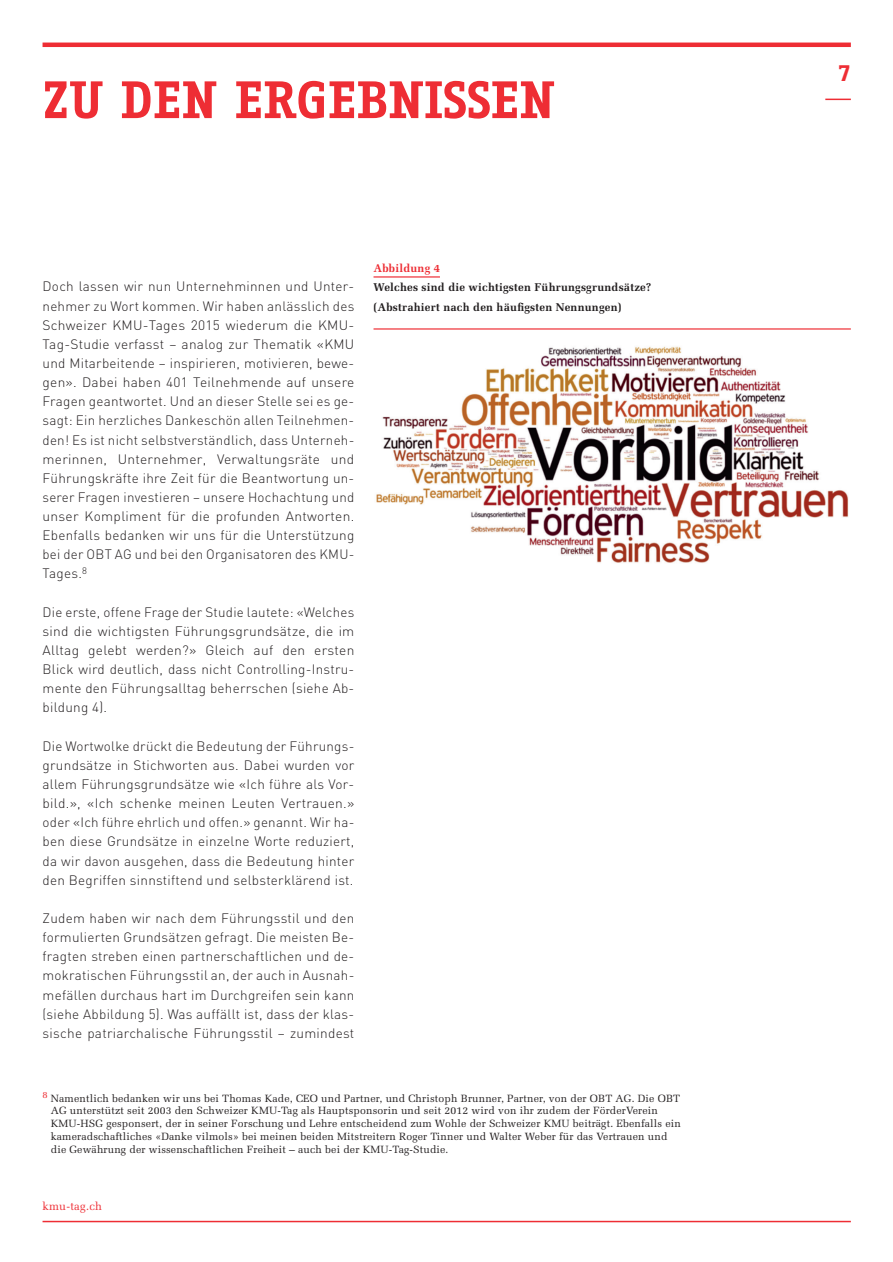
<style>
.page{position:relative;width:893px;height:1262px;background:#fff}
.page>*{position:absolute;margin:0;border:0;box-sizing:border-box;transform-origin:0 0}
.t1{font:700 51px "Fago Office Serif CE";letter-spacing:.01em;color:#ee2d34}
.t2{font:700 22.5px "Fago Office Serif CE";color:#ee2d34}
.t3{font:300 13.5px/19.2px "DIN";letter-spacing:.02em;color:#231f20;text-align:justify}
.t4{font:700 11.25px/19.2px "Melior";letter-spacing:.02em;color:#231f20}
.t5{font:11.25px "Melior";letter-spacing:.02em;color:#ee2d34}
.t6{font:700 11.25px "Melior";letter-spacing:.02em;color:#ee2d34}
.t7{font:10.5px/12.8px "Melior";letter-spacing:.015em;color:#231f20}
</style>
<div class="page">
<svg style="left:825px;top:99px;width:25px;height:1px"></svg>
<hr style="left:43px;top:43px;width:807px;height:4px;background:#ee2d34">
<hr style="left:43px;top:1220px;width:807px;height:2px;background:#ee2d34">
<hr style="left:373px;top:276px;width:67px;height:1px;background:#ee2d34">
<hr style="left:373px;top:328px;width:477px;height:1px;background:#ee2d34">
<img style="left:376px;top:346px;width:473px;height:217px">
<h1 class="t1" style="left:43px;top:70px;width:514px">ZU DEN ERGEBNISSEN</h1>
<p class="t3" style="left:43px;top:276px;width:313px">Doch lassen wir nun Unternehminnen und Unter&shy;nehmer zu Wort kommen. Wir haben anlässlich des Schweizer KMU-Tages 2015 wiederum die KMU-Tag-Studie verfasst – analog zur Thematik «KMU und Mitarbeitende – inspirieren, motivieren, bewe&shy;gen». Dabei haben 401 Teilnehmende auf unsere Fragen geantwortet. Und an dieser Stelle sei es ge&shy;sagt: Ein herzliches Dankeschön allen Teilnehmen&shy;den! Es ist nicht selbstverständlich, dass Unterneh&shy;merinnen, Unternehmer, Verwaltungsräte und Führungskräfte ihre Zeit für die Beantwortung un&shy;serer Fragen investieren – unsere Hochachtung und unser Kompliment für die profunden Antworten.<br>Ebenfalls bedanken wir uns für die Unterstützung bei der OBT AG und bei den Organisatoren des KMU-Tages.<sup>8</sup></p>
<p class="t3" style="left:43px;top:601px;width:313px">Die erste, offene Frage der Studie lautete: «Welches sind die wichtigsten Führungsgrundsätze, die im Alltag gelebt werden?» Gleich auf den ersten Blick wird deutlich, dass nicht Controlling-Instru&shy;mente den Führungsalltag beherrschen (siehe Ab&shy;bildung 4).</p>
<p class="t3" style="left:43px;top:735px;width:313px">Die Wortwolke drückt die Bedeutung der Führungs&shy;grundsätze in Stichworten aus. Dabei wurden vor allem Führungsgrundsätze wie «Ich führe als Vor&shy;bild.», «Ich schenke meinen Leuten Vertrauen.» oder «Ich führe ehrlich und offen.» genannt. Wir ha&shy;ben diese Grundsätze in einzelne Worte reduziert, da wir davon ausgehen, dass die Bedeutung hinter den Begriffen sinnstiftend und selbsterklärend ist.</p>
<p class="t3" style="left:43px;top:908px;width:313px">Zudem haben wir nach dem Führungsstil und den formulierten Grundsätzen gefragt. Die meisten Be&shy;fragten streben einen partnerschaftlichen und de&shy;mokratischen Führungsstil an, der auch in Ausnah&shy;mefällen durchaus hart im Durchgreifen sein kann (siehe Abbildung 5). Was auffällt ist, dass der klas&shy;sische patriarchalische Führungsstil – zumindest</p>
<p class="t6" style="left:373px;top:261px;width:68px">Abbildung 4</p>
<p class="t4" style="left:373px;top:278px;width:279px">Welches sind die wichtigsten Führungsgrundsätze? (Abstrahiert nach den häufigsten Nennungen)</p>
<p class="t7" style="left:51px;top:1091px;width:631px;text-indent:-8px"><sup>8</sup> Namentlich bedanken wir uns bei Thomas Kade, CEO und Partner, und Christoph Brunner, Partner, von der OBT AG. Die OBT AG unterstützt seit 2003 den Schweizer KMU-Tag als Hauptsponsorin und seit 2012 wird von ihr zudem der FörderVerein KMU-HSG gesponsert, der in seiner Forschung und Lehre entscheidend zum Wohle der Schweizer KMU beiträgt. Ebenfalls ein kameradschaftliches «Danke vilmols» bei meinen beiden Mitstreitern Roger Tinner und Walter Weber für das Vertrauen und die Gewährung der wissenschaftlichen Freiheit – auch bei der KMU-Tag-Studie.</p>
<p class="t5" style="left:43px;top:1199px;width:61px">kmu-tag.ch</p>
<h2 class="t2" style="left:837px;top:59px;width:15px">7</h2>
</div>
